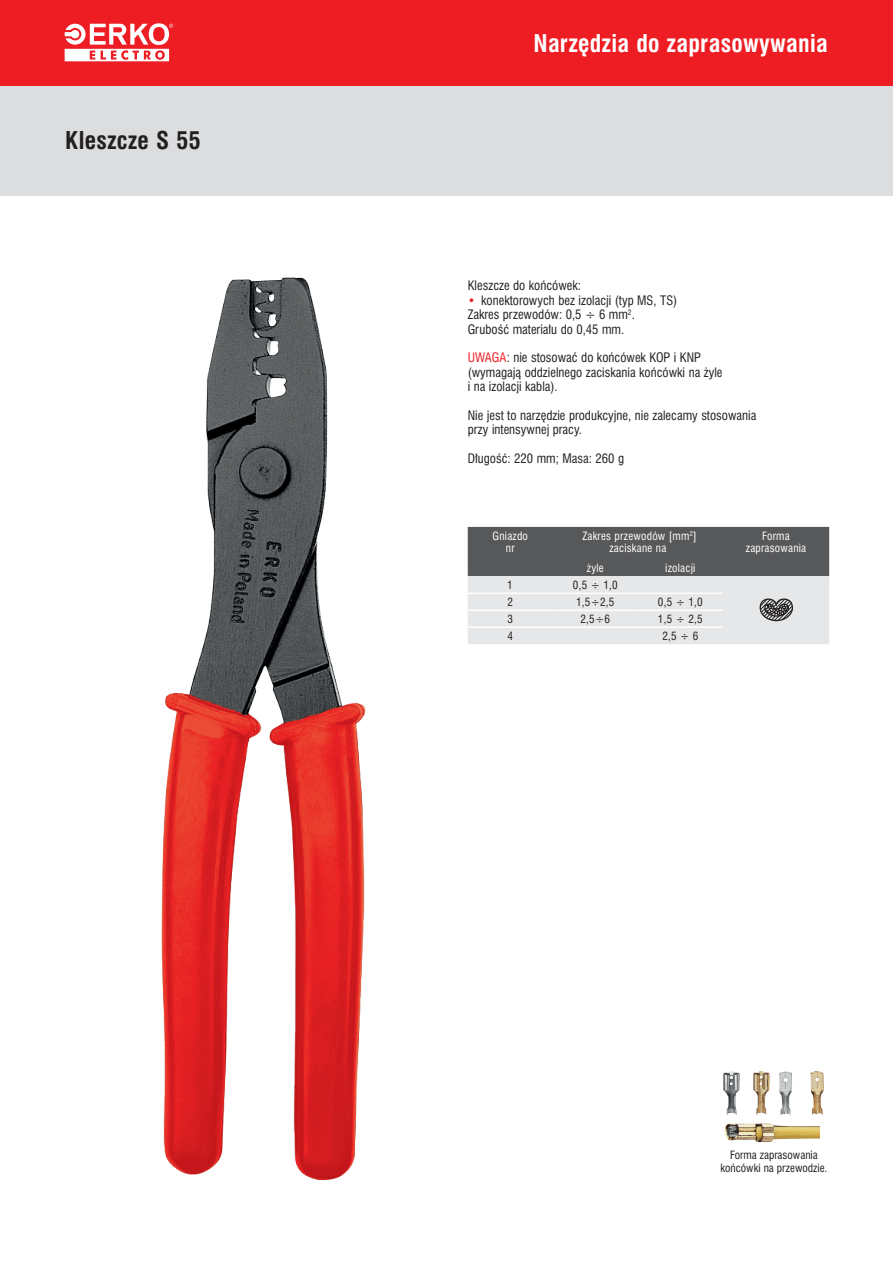
<style>
.page{position:relative;width:893px;height:1263px;background:#fff}
.page>*{position:absolute;margin:0;border:0;box-sizing:border-box;transform-origin:0 0}
.t1{font:700 22.5px "Swis 721 Cn PL";letter-spacing:.015em;color:#fff}
._1_NAZWY_TYTULY{font:700 22.5px "Swis 721 Cn PL";letter-spacing:.015em;color:#231f20}
._01_txt_praski{font:12px/14.4px "Swis 721 Cn PL";color:#231f20}
.tabela_heder{font:10.5px/12.6px "Swis 721 Cn PL";letter-spacing:.02em;color:#fff;text-align:center}
.tabela_cells_1{font:10.5px "Swis 721 Cn PL";color:#231f20}
._01_txt_praski-2{font:10.5px "Swis 721 Cn PL";color:#231f20}
.s1{color:#ee1d23}
</style>
<div class="page">
<div style="left:0;top:85px;width:893px;height:111px;background:#dcdddf"></div>
<div style="left:0;top:0;width:893px;height:85px;background:#ee1d23"></div>
<svg style="left:65px;top:23px;width:108px;height:38px"></svg>
<svg style="left:468px;top:527px;width:361px;height:117px;background:#a8a9ab"></svg>
<img style="left:161px;top:277px;width:205px;height:904px">
<img style="left:723px;top:1071px;width:47px;height:44px">
<img style="left:779px;top:1071px;width:45px;height:45px">
<img style="left:725px;top:1123px;width:95px;height:19px">
<p class="_1_NAZWY_TYTULY" style="left:65px;top:126px;width:137px">Kleszcze S 55</p>
<h1 class="t1" style="left:533px;top:29px;width:296px">Narzędzia do zaprasowywania</h1>
<p class="_01_txt_praski" style="left:468px;top:278px;width:115px">Kleszcze do końcówek:</p>
<p class="_01_txt_praski" style="left:468px;top:293px;width:211px"><span class="s1">•</span> konektorowych bez izolacji (typ MS, TS)<br>Zakres przewodów: 0,5 ÷ 6 mm<sup>2</sup>.<br>Grubość materiału do 0,45 mm.</p>
<p class="_01_txt_praski" style="left:468px;top:350px;width:256px"><span class="s1">UWAGA</span>: nie stosować do końcówek KOP i KNP (wymagają oddzielnego zaciskania końcówki na żyle i na izolacji kabla).</p>
<p class="_01_txt_praski" style="left:468px;top:408px;width:290px">Nie jest to narzędzie produkcyjne, nie zalecamy stosowania przy intensywnej pracy.</p>
<p class="_01_txt_praski" style="left:468px;top:451px;width:158px">Długość: 220 mm; Masa: 260 g</p>
<p class="tabela_heder" style="left:493px;top:529px;width:37px">Gniazdo</p>
<p class="tabela_heder" style="left:506px;top:542px;width:10px">nr</p>
<p class="tabela_heder" style="left:582px;top:529px;width:116px">Zakres przewodów [mm<sup>2</sup>] zaciskane na</p>
<p class="tabela_heder" style="left:762px;top:529px;width:29px">Forma</p>
<p class="tabela_heder" style="left:746px;top:542px;width:62px">zaprasowania</p>
<p class="tabela_heder" style="left:587px;top:562px;width:18px">żyle</p>
<p class="tabela_heder" style="left:665px;top:562px;width:32px">izolacji</p>
<p class="tabela_cells_1" style="left:507px;top:578px;width:7px">1</p>
<p class="tabela_cells_1" style="left:573px;top:578px;width:46px">0,5 ÷ 1,0</p>
<p class="tabela_cells_1" style="left:507px;top:595px;width:7px">2</p>
<p class="tabela_cells_1" style="left:576px;top:595px;width:40px">1,5÷2,5</p>
<p class="tabela_cells_1" style="left:658px;top:595px;width:46px">0,5 ÷ 1,0</p>
<p class="tabela_cells_1" style="left:507px;top:612px;width:7px">3</p>
<p class="tabela_cells_1" style="left:580px;top:612px;width:31px">2,5÷6</p>
<p class="tabela_cells_1" style="left:658px;top:612px;width:46px">1,5 ÷ 2,5</p>
<p class="tabela_cells_1" style="left:507px;top:629px;width:7px">4</p>
<p class="tabela_cells_1" style="left:662px;top:629px;width:38px">2,5 ÷ 6</p>
<p class="_01_txt_praski-2" style="left:730px;top:1148px;width:89px">Forma zaprasowania</p>
<p class="_01_txt_praski-2" style="left:720px;top:1161px;width:109px">końcówki na przewodzie.</p>
</div>
